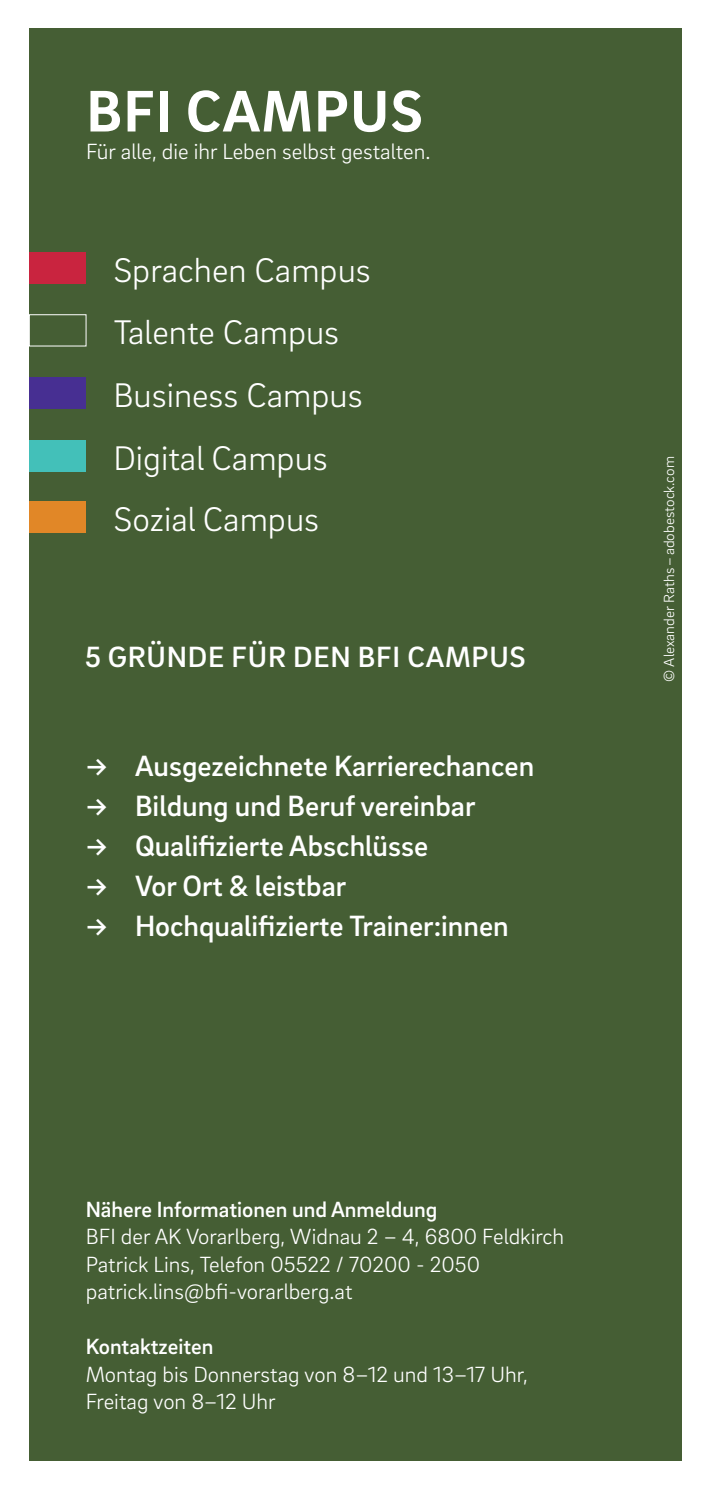
<style>
.page{position:relative;width:709px;height:1489px;background:#fff}
.page>*{position:absolute;margin:0;border:0;box-sizing:border-box;transform-origin:0 0}
.t1{font:700 60px "Brix Sans";letter-spacing:.025em;color:#fff}
.t2{font:300 35px/62.5px "Brix Sans";color:#fff}
.t3{font:500 30px "Brix Sans";color:#fff}
.t4{font:500 30px "Brix Sans";letter-spacing:.025em;color:#fff}
.t5{font:300 22.5px/27.5px "Brix Sans";color:#fff}
.t6{font:300 15px "Brix Sans";color:#fff}
.s1{font-weight:500}
</style>
<div class="page">
<div style="left:29px;top:28px;width:652px;height:1432px;background:#455e34"></div>
<div style="left:29px;top:252px;width:57px;height:32px;background:#c9243f"></div>
<div style="left:29px;top:440px;width:57px;height:31px;background:#43c0b9"></div>
<div style="left:29px;top:314px;width:57px;height:32px;border:1px solid #fff"></div>
<div style="left:29px;top:377px;width:57px;height:32px;background:#472f92"></div>
<div style="left:29px;top:501px;width:57px;height:32px;background:#e18727"></div>
<p class="t1" style="left:86px;top:72px;width:338px">BFI CAMPUS</p>
<p class="t5" style="left:86px;top:137px;width:346px">Für alle, die ihr Leben selbst gestalten.</p>
<p class="t2" style="left:113px;top:238px;width:259px">Sprachen Campus<br>Talente Campus<br>Business Campus<br>Digital Campus</p>
<p class="t2" style="left:113px;top:487px;width:207px">Sozial Campus</p>
<p class="t4" style="left:85px;top:637px;width:442px">5 GRÜNDE FÜR DEN BFI CAMPUS</p>
<p class="t3" style="left:85px;top:746px;width:450px">→ Ausgezeichnete Karrierechancen</p>
<p class="t3" style="left:85px;top:786px;width:392px">→ Bildung und Beruf vereinbar</p>
<p class="t3" style="left:85px;top:826px;width:344px">→ Qualifizierte Abschlüsse</p>
<p class="t3" style="left:85px;top:866px;width:262px">→ Vor Ort &amp; leistbar</p>
<p class="t3" style="left:85px;top:906px;width:425px">→ Hochqualifizierte Trainer:innen</p>
<p class="t6" style="left:659px;top:681px;width:227px;rotate:-90deg">© Alexander Raths–adobestock.com</p>
<p class="t5" style="left:86px;top:1194px;width:480px"><span class="s1">Nähere Informationen und Anmeldung<br></span>BFI der AK Vorarlberg, Widnau 2 – 4, 6800 Feldkirch Patrick Lins, Telefon 05522 / 70200 - 2050 patrick.lins@bfi-vorarlberg.at</p>
<p class="t5" style="left:86px;top:1331px;width:444px"><span class="s1">Kontaktzeiten<br></span>Montag bis Donnerstag von 8–12 und 13–17 Uhr,<br>Freitag von 8–12 Uhr</p>
</div>
